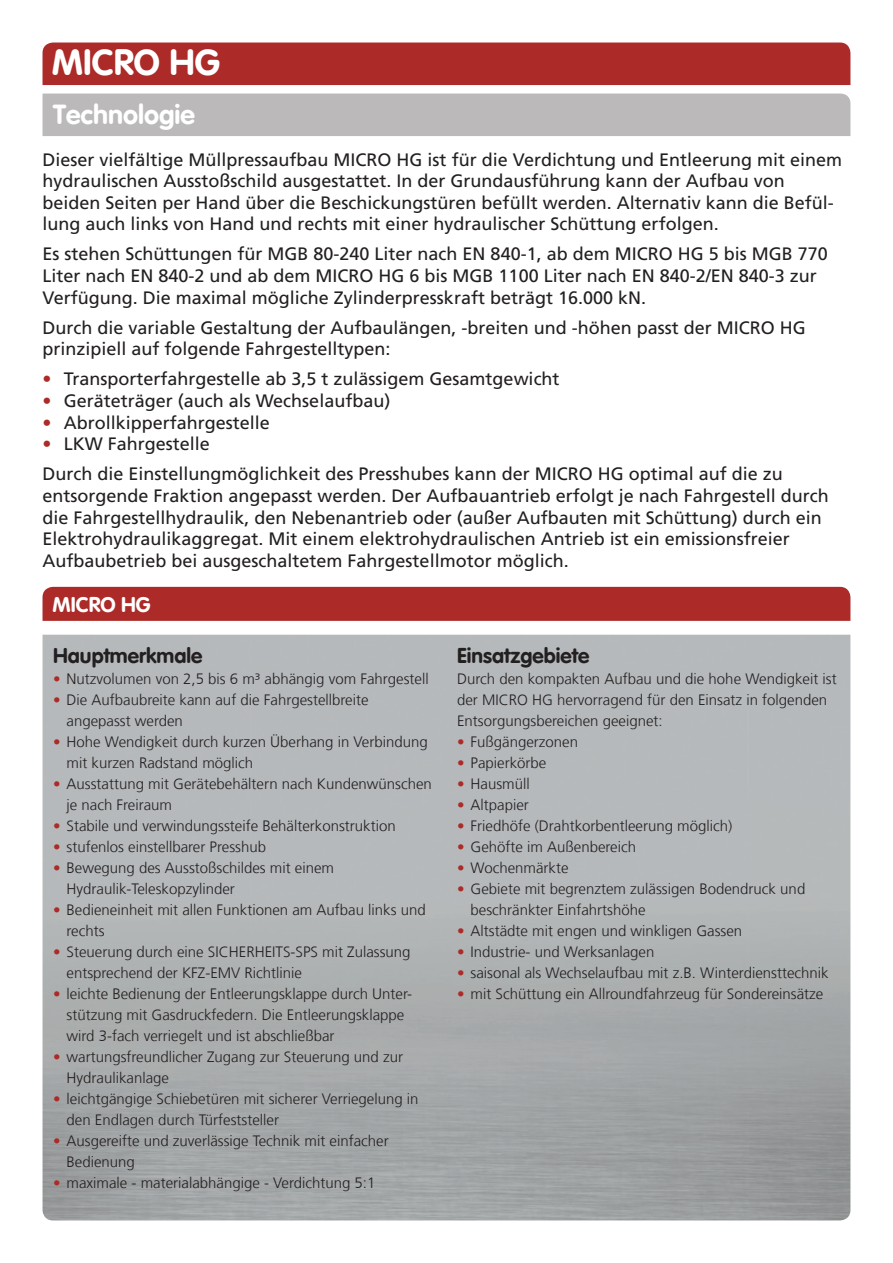
<style>
.page{position:relative;width:893px;height:1263px;background:#fff}
.page>*{position:absolute;margin:0;border:0;box-sizing:border-box;transform-origin:0 0}
.Ü1_VAG_32_bold_Papie{font:36px "VAG Rounded Bold";color:#fff}
.Ü2_VAG_22_bold_Papie{font:27px "VAG Rounded Bold";color:#fff}
.Ü4_VAG_14_bold_schwa{font:21px "VAG Rounded Bold";color:#231f20}
.Ü4_VAG_14_bold_weiss{font:21px "VAG Rounded Bold";color:#fff}
.Frutiger_12pt_auto_2{font:18px/21.6px "Frutiger LT Com";color:#231f20}
.Frutiger_10_pt_-_14{font:300 15px/21px "Frutiger LT Com";color:#231f20}
.s1{color:#ac2a27}
</style>
<div class="page">
<div style="left:43px;top:587px;width:807px;height:34px;background:#ac2a27"></div>
<div style="left:43px;top:43px;width:807px;height:42px;background:#ac2a27"></div>
<div style="left:43px;top:94px;width:807px;height:42px;background:#bbb9b9"></div>
<p class="Ü1_VAG_32_bold_Papie" style="left:52px;top:41px;width:170px">MICRO HG</p>
<p class="Ü2_VAG_22_bold_Papie" style="left:53px;top:98px;width:143px">Technologie</p>
<p class="Frutiger_12pt_auto_2" style="left:43px;top:149px;width:801px">Dieser vielfältige Müllpressaufbau MICRO HG ist für die Verdichtung und Entleerung mit einem hydraulischen Ausstoßschild ausgestattet. In der Grundausführung kann der Aufbau von beiden Seiten per Hand über die Beschickungstüren befüllt werden. Alternativ kann die Befül&shy;lung auch links von Hand und rechts mit einer hydraulischer Schüttung erfolgen.</p>
<p class="Frutiger_12pt_auto_2" style="left:43px;top:243px;width:787px">Es stehen Schüttungen für MGB 80-240 Liter nach EN 840-1, ab dem MICRO HG 5 bis MGB 770<br>Liter nach EN 840-2 und ab dem MICRO HG 6 bis MGB 1100 Liter nach EN 840-2/EN 840-3 zur<br>Verfügung. Die maximal mögliche Zylinderpresskraft beträgt 16.000 kN.</p>
<p class="Frutiger_12pt_auto_2" style="left:43px;top:317px;width:765px">Durch die variable Gestaltung der Aufbaulängen, -breiten und -höhen passt der MICRO HG prinzipiell auf folgende Fahrgestelltypen:</p>
<p class="Frutiger_12pt_auto_2" style="left:43px;top:368px;width:519px"><span class="s1">•</span> Transporterfahrgestelle ab 3,5 t zulässigem Gesamtgewicht</p>
<p class="Frutiger_12pt_auto_2" style="left:43px;top:390px;width:349px"><span class="s1">•</span> Geräteträger (auch als Wechselaufbau)</p>
<p class="Frutiger_12pt_auto_2" style="left:43px;top:412px;width:229px"><span class="s1">•</span> Abrollkipperfahrgestelle</p>
<p class="Frutiger_12pt_auto_2" style="left:43px;top:433px;width:169px"><span class="s1">•</span> LKW Fahrgestelle</p>
<p class="Frutiger_12pt_auto_2" style="left:43px;top:463px;width:788px">Durch die Einstellungmöglichkeit des Presshubes kann der MICRO HG optimal auf die zu entsorgende Fraktion angepasst werden. Der Aufbauantrieb erfolgt je nach Fahrgestell durch die Fahrgestellhydraulik, den Nebenantrieb oder (außer Aufbauten mit Schüttung) durch ein Elektrohydraulikaggregat. Mit einem elektrohydraulischen Antrieb ist ein emissionsfreier Aufbaubetrieb bei ausgeschaltetem Fahrgestellmotor möglich.</p>
<p class="Ü4_VAG_14_bold_weiss" style="left:53px;top:592px;width:100px">MICRO HG</p>
<p class="Ü4_VAG_14_bold_schwa" style="left:53px;top:643px;width:151px">Hauptmerkmale</p>
<p class="Frutiger_10_pt_-_14" style="left:53px;top:668px;width:377px"><span class="s1">•</span> Nutzvolumen von 2,5 bis 6 m³ abhängig vom Fahrgestell</p>
<p class="Frutiger_10_pt_-_14" style="left:67px;top:689px;width:303px;text-indent:-13px"><span class="s1">•</span> Die Aufbaubreite kann auf die Fahrgestellbreite angepasst werden</p>
<p class="Frutiger_10_pt_-_14" style="left:67px;top:731px;width:363px;text-indent:-13px"><span class="s1">•</span> Hohe Wendigkeit durch kurzen Überhang in Verbindung mit kurzen Radstand möglich</p>
<p class="Frutiger_10_pt_-_14" style="left:67px;top:773px;width:367px;text-indent:-13px"><span class="s1">•</span> Ausstattung mit Gerätebehältern nach Kundenwünschen je nach Freiraum</p>
<p class="Frutiger_10_pt_-_14" style="left:53px;top:815px;width:344px"><span class="s1">•</span> Stabile und verwindungssteife Behälterkonstruktion</p>
<p class="Frutiger_10_pt_-_14" style="left:53px;top:836px;width:214px"><span class="s1">•</span> stufenlos einstellbarer Presshub</p>
<p class="Frutiger_10_pt_-_14" style="left:67px;top:857px;width:269px;text-indent:-13px"><span class="s1">•</span> Bewegung des Ausstoßschildes mit einem<br>Hydraulik-Teleskopzylinder</p>
<p class="Frutiger_10_pt_-_14" style="left:67px;top:899px;width:361px;text-indent:-13px"><span class="s1">•</span> Bedieneinheit mit allen Funktionen am Aufbau links und rechts</p>
<p class="Frutiger_10_pt_-_14" style="left:67px;top:941px;width:345px;text-indent:-13px"><span class="s1">•</span> Steuerung durch eine SICHERHEITS-SPS mit Zulassung entsprechend der KFZ-EMV Richtlinie</p>
<p class="Frutiger_10_pt_-_14" style="left:67px;top:983px;width:347px;text-indent:-13px"><span class="s1">•</span> leichte Bedienung der Entleerungsklappe durch Unter&shy;stützung mit Gasdruckfedern. Die Entleerungsklappe wird 3-fach verriegelt und ist abschließbar</p>
<p class="Frutiger_10_pt_-_14" style="left:67px;top:1046px;width:338px;text-indent:-13px"><span class="s1">•</span> wartungsfreundlicher Zugang zur Steuerung und zur<br>Hydraulikanlage</p>
<p class="Frutiger_10_pt_-_14" style="left:67px;top:1088px;width:353px;text-indent:-13px"><span class="s1">•</span> leichtgängige Schiebetüren mit sicherer Verriegelung in den Endlagen durch Türfeststeller</p>
<p class="Frutiger_10_pt_-_14" style="left:67px;top:1130px;width:324px;text-indent:-13px"><span class="s1">•</span> Ausgereifte und zuverlässige Technik mit einfacher<br>Bedienung</p>
<p class="Frutiger_10_pt_-_14" style="left:53px;top:1172px;width:324px"><span class="s1">•</span> maximale - materialabhängige - Verdichtung 5:1</p>
<p class="Ü4_VAG_14_bold_schwa" style="left:457px;top:643px;width:134px">Einsatzgebiete</p>
<p class="Frutiger_10_pt_-_14" style="left:457px;top:668px;width:381px">Durch den kompakten Aufbau und die hohe Wendigkeit ist der MICRO HG hervorragend für den Einsatz in folgenden<br>Entsorgungsbereichen geeignet:</p>
<p class="Frutiger_10_pt_-_14" style="left:457px;top:731px;width:122px"><span class="s1">•</span> Fußgängerzonen</p>
<p class="Frutiger_10_pt_-_14" style="left:457px;top:752px;width:91px"><span class="s1">•</span> Papierkörbe</p>
<p class="Frutiger_10_pt_-_14" style="left:457px;top:773px;width:74px"><span class="s1">•</span> Hausmüll</p>
<p class="Frutiger_10_pt_-_14" style="left:457px;top:794px;width:73px"><span class="s1">•</span> Altpapier</p>
<p class="Frutiger_10_pt_-_14" style="left:457px;top:815px;width:277px"><span class="s1">•</span> Friedhöfe (Drahtkorbentleerung möglich)</p>
<p class="Frutiger_10_pt_-_14" style="left:457px;top:836px;width:180px"><span class="s1">•</span> Gehöfte im Außenbereich</p>
<p class="Frutiger_10_pt_-_14" style="left:457px;top:857px;width:113px"><span class="s1">•</span> Wochenmärkte</p>
<p class="Frutiger_10_pt_-_14" style="left:470px;top:878px;width:336px;text-indent:-13px"><span class="s1">•</span> Gebiete mit begrenztem zulässigen Bodendruck und beschränkter Einfahrtshöhe</p>
<p class="Frutiger_10_pt_-_14" style="left:457px;top:920px;width:287px"><span class="s1">•</span> Altstädte mit engen und winkligen Gassen</p>
<p class="Frutiger_10_pt_-_14" style="left:457px;top:941px;width:199px"><span class="s1">•</span> Industrie- und Werksanlagen</p>
<p class="Frutiger_10_pt_-_14" style="left:457px;top:962px;width:373px"><span class="s1">•</span> saisonal als Wechselaufbau mit z.B. Winterdiensttechnik</p>
<p class="Frutiger_10_pt_-_14" style="left:457px;top:983px;width:368px"><span class="s1">•</span> mit Schüttung ein Allroundfahrzeug für Sondereinsätze</p>
</div>
